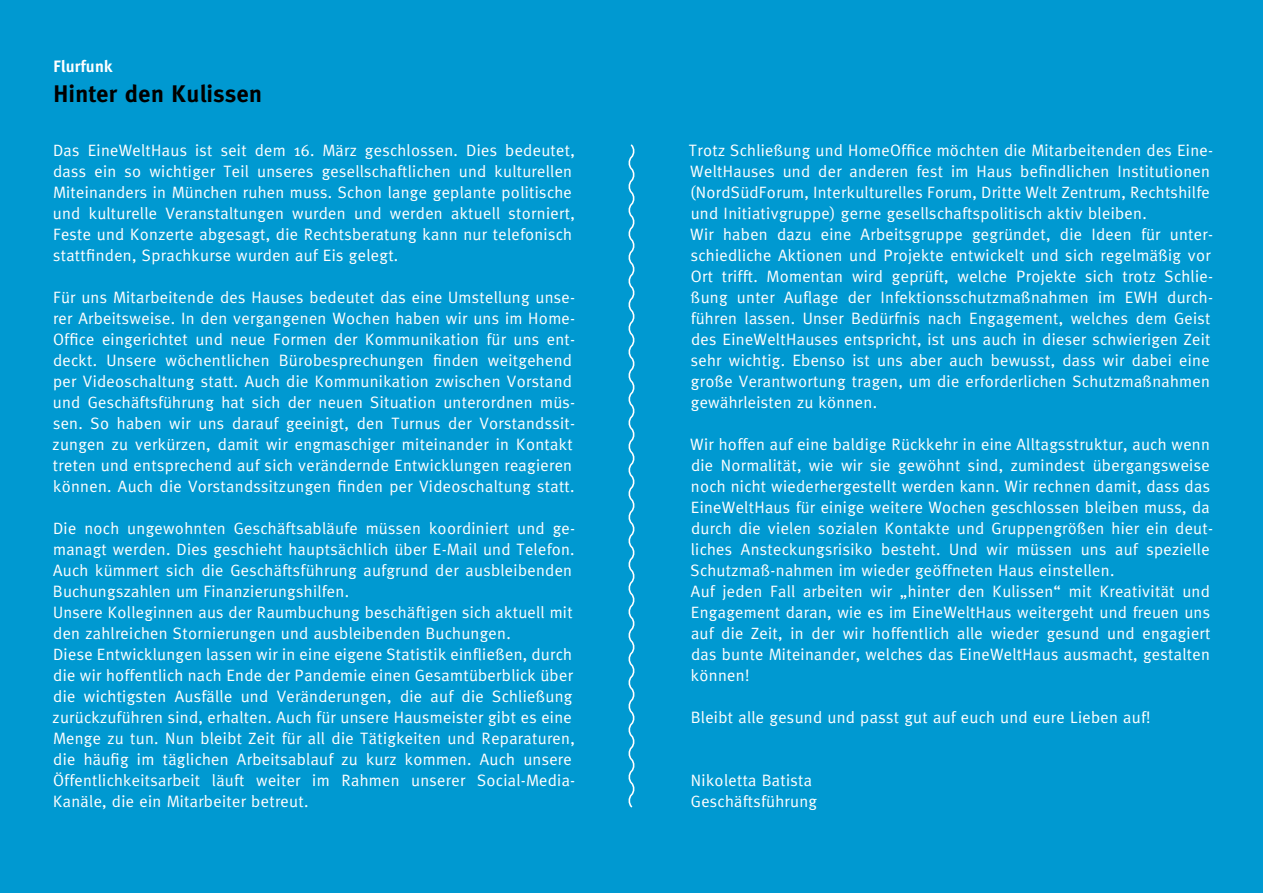
<style>
.page{position:relative;width:1263px;height:893px;background:#0099d1}
.page>*{position:absolute;margin:0;border:0;box-sizing:border-box;transform-origin:0 0}
.t1{font:700 24px "Meta";letter-spacing:.02em;color:#000}
.t2{font:16.5px/21px "Meta";letter-spacing:.02em;color:#fff}
.t3{font:700 16.5px "Meta";letter-spacing:.02em;color:#fff}
</style>
<div class="page">
<svg style="left:628px;top:144px;width:7px;height:664px"></svg>
<p class="t3" style="left:53px;top:57px;width:61px">Flurfunk</p>
<h1 class="t1" style="left:53px;top:80px;width:210px">Hinter den Kulissen</h1>
<p class="t2" style="left:53px;top:140px;width:523px">Das EineWeltHaus ist seit dem 16. März geschlossen. Dies bedeutet, dass ein so wichtiger Teil unseres gesellschaftlichen und kulturellen Miteinanders in München ruhen muss. Schon lange geplante politische und kulturelle Veranstaltungen wurden und werden aktuell storniert, Feste und Konzerte abgesagt, die Rechtsberatung kann nur telefonisch stattfinden, Sprachkurse wurden auf Eis gelegt.</p>
<p class="t2" style="left:53px;top:287px;width:524px">Für uns Mitarbeitende des Hauses bedeutet das eine Umstellung unse&shy;rer Arbeitsweise. In den vergangenen Wochen haben wir uns im Home-Office eingerichtet und neue Formen der Kommunikation für uns ent&shy;deckt. Unsere wöchentlichen Bürobesprechungen finden weitgehend per Videoschaltung statt. Auch die Kommunikation zwischen Vorstand und Geschäftsführung hat sich der neuen Situation unterordnen müs&shy;sen. So haben wir uns darauf geeinigt, den Turnus der Vorstandssit&shy;zungen zu verkürzen, damit wir engmaschiger miteinander in Kontakt treten und entsprechend auf sich verändernde Entwicklungen reagieren können. Auch die Vorstandssitzungen finden per Videoschaltung statt.</p>
<p class="t2" style="left:53px;top:518px;width:524px">Die noch ungewohnten Geschäftsabläufe müssen koordiniert und ge&shy;managt werden. Dies geschieht hauptsächlich über E-Mail und Telefon.<br>Auch kümmert sich die Geschäftsführung aufgrund der ausbleibenden Buchungszahlen um Finanzierungshilfen.<br>Unsere Kolleginnen aus der Raumbuchung beschäftigen sich aktuell mit den zahlreichen Stornierungen und ausbleibenden Buchungen.<br>Diese Entwicklungen lassen wir in eine eigene Statistik einfließen, durch die wir hoffentlich nach Ende der Pandemie einen Gesamtüberblick über die wichtigsten Ausfälle und Veränderungen, die auf die Schließung zurückzuführen sind, erhalten. Auch für unsere Hausmeister gibt es eine Menge zu tun. Nun bleibt Zeit für all die Tätigkeiten und Reparaturen, die häufig im täglichen Arbeitsablauf zu kurz kommen. Auch unsere Öffentlichkeitsarbeit läuft weiter im Rahmen unserer Social-Media-- Kanäle, die ein Mitarbeiter betreut.</p>
<p class="t2" style="left:689px;top:140px;width:526px">Trotz Schließung und HomeOffice möchten die Mitarbeitenden des Eine-WeltHauses und der anderen fest im Haus befindlichen Institutionen (NordSüdForum, Interkulturelles Forum, Dritte Welt Zentrum, Rechtshilfe und Initiativgruppe) gerne gesellschaftspolitisch aktiv bleiben.<br>Wir haben dazu eine Arbeitsgruppe gegründet, die Ideen für unter&shy;schiedliche Aktionen und Projekte entwickelt und sich regelmäßig vor Ort trifft. Momentan wird geprüft, welche Projekte sich trotz Schlie&shy;ßung unter Auflage der Infektionsschutzmaßnahmen im EWH durch&shy;führen lassen. Unser Bedürfnis nach Engagement, welches dem Geist des EineWeltHauses entspricht, ist uns auch in dieser schwierigen Zeit sehr wichtig. Ebenso ist uns aber auch bewusst, dass wir dabei eine große Verantwortung tragen, um die erforderlichen Schutzmaßnahmen gewährleisten zu können.</p>
<p class="t2" style="left:690px;top:434px;width:524px">Wir hoffen auf eine baldige Rückkehr in eine Alltagsstruktur, auch wenn die Normalität, wie wir sie gewöhnt sind, zumindest übergangsweise noch nicht wiederhergestellt werden kann. Wir rechnen damit, dass das EineWeltHaus für einige weitere Wochen geschlossen bleiben muss, da durch die vielen sozialen Kontakte und Gruppengrößen hier ein deut&shy;liches Ansteckungsrisiko besteht. Und wir müssen uns auf spezielle Schutzmaß-nahmen im wieder geöffneten Haus einstellen.<br>Auf jeden Fall arbeiten wir „hinter den Kulissen“ mit Kreativität und Engagement daran, wie es im EineWeltHaus weitergeht und freuen uns auf die Zeit, in der wir hoffentlich alle wieder gesund und engagiert das bunte Miteinander, welches das EineWeltHaus ausmacht, gestalten können!</p>
<p class="t2" style="left:691px;top:707px;width:461px">Bleibt alle gesund und passt gut auf euch und eure Lieben auf!</p>
<p class="t2" style="left:691px;top:770px;width:128px">Nikoletta Batista<br>Geschäftsführung</p>
</div>
